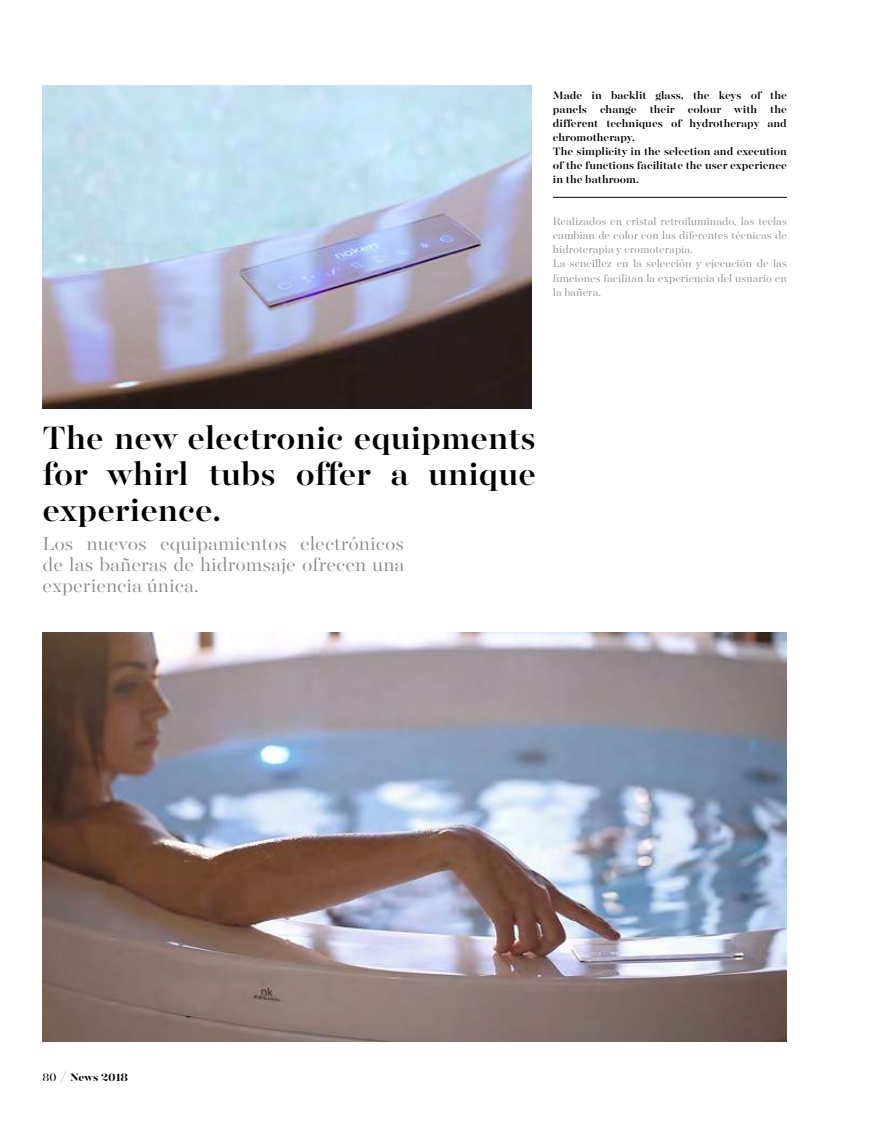
<style>
.page{position:relative;width:872px;height:1127px;background:#fff}
.page>*{position:absolute;margin:0;border:0;box-sizing:border-box;transform-origin:0 0}
.t1{font:500 36px/36px "Majesti Banner";color:#000;text-align:justify}
.t2{font:300 21px/21px "Majesti Banner";color:#878786;text-align:justify}
.t3{font:500 12px/14.1px "Majesti Banner";color:#000}
.t4{font:300 12px/14.1px "Majesti Banner";color:#878786}
.t5{font:700 12px "Majesti Banner";letter-spacing:-.005em;color:#000}
.s1{font-weight:400}
.s2{font-weight:400;font-size:15px}
</style>
<div class="page">
<img style="left:43px;top:632px;width:744px;height:410px">
<img style="left:43px;top:85px;width:488px;height:323px">
<hr style="left:553px;top:197px;width:234px;height:1px;background:#000">
<p class="t3" style="left:553px;top:89px;width:235px">Made in backlit glass, the keys of the panels change their colour with the different techniques of hydrotherapy and chromotherapy.<br>The simplicity in the selection and execution of the functions facilitate the user experience in the bathroom.</p>
<p class="t4" style="left:553px;top:216px;width:235px">Realizados en cristal retroiluminado, las teclas cambian de color con las diferentes técnicas de hidroterapia y cromoterapia.<br>La sencillez en la selección y ejecución de las funciones facilitan la experiencia del usuario en la bañera.</p>
<h1 class="t1" style="left:43px;top:422px;width:495px">The new electronic equipments for whirl tubs offer a unique experience.</h1>
<h2 class="t2" style="left:43px;top:534px;width:363px">Los nuevos equipamientos electrónicos de las bañeras de hidromsaje ofrecen una experiencia única.</h2>
<p class="t5" style="left:43px;top:1070px;width:87px"><span class="s1">80</span> <span class="s2">/</span> News 2018</p>
</div>
